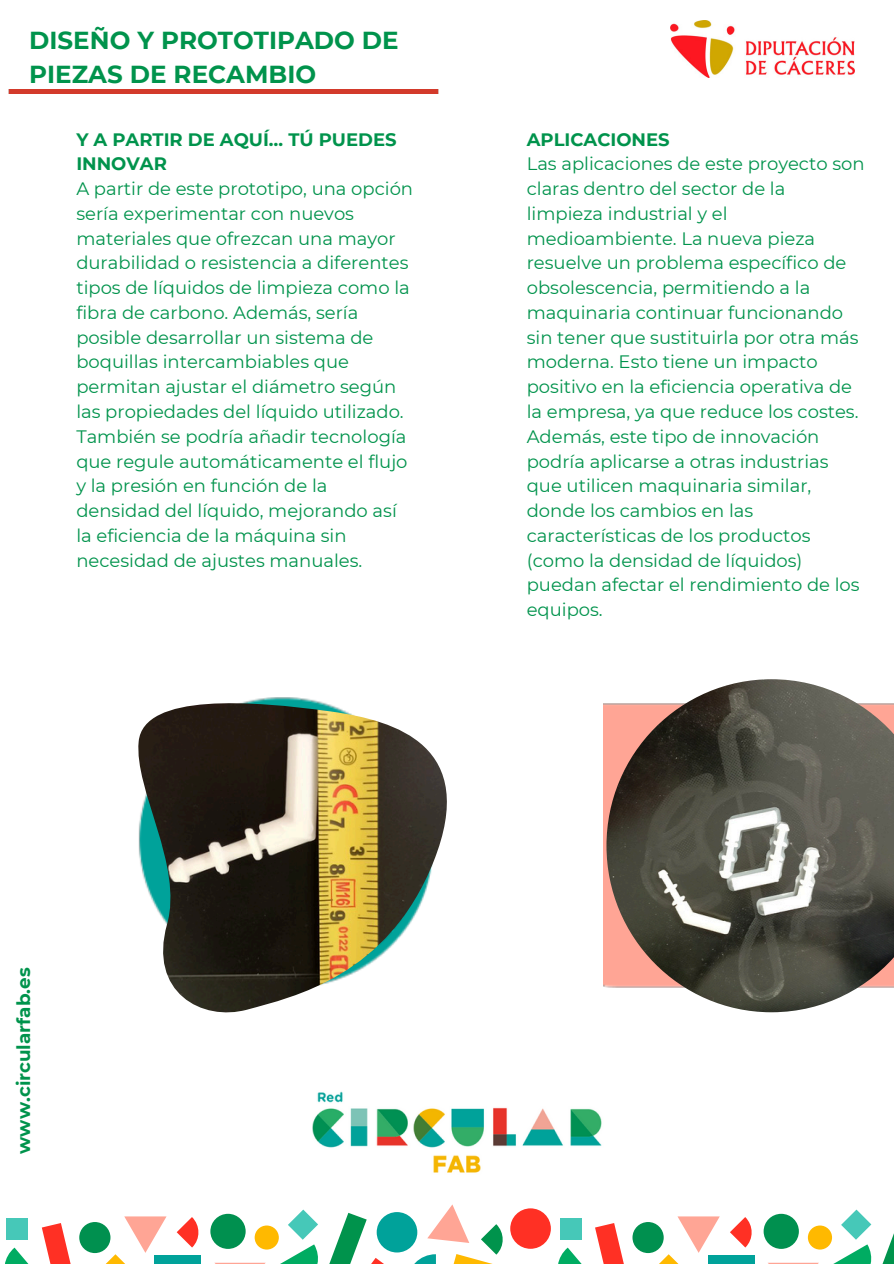
<style>
.page{position:relative;width:894px;height:1264px;background:#fff}
.page>*{position:absolute;margin:0;border:0;box-sizing:border-box;transform-origin:0 0}
.t1{font:700 24.6px/33.8px "Montserrat";color:#00934c}
.t2{font:700 18.3px "Montserrat";color:#00934c}
.t3{font:18px/24.8px "Montserrat";color:#00934c}
.t4{font:700 18px "Montserrat";color:#00934c}
</style>
<div class="page">
<img style="left:240px;top:697px;width:85px;height:6px">
<img style="left:606px;top:679px;width:287px;height:333px">
<img style="left:312px;top:1091px;width:290px;height:82px">
<div style="left:8px;top:89px;width:431px;height:5px;background:#d33a2b"></div>
<img style="left:670px;top:20px;width:183px;height:58px">
<img style="left:138px;top:703px;width:308px;height:309px">
<svg style="left:177px;top:1217px;width:22px;height:30px"></svg>
<div style="left:7px;top:1217px;width:21px;height:22px;background:#46c8b8"></div>
<div style="left:79px;top:1221px;width:31px;height:31px;background:#00904f;border-radius:50%"></div>
<svg style="left:5px;top:1222px;width:66px;height:41px"></svg>
<div style="left:154px;top:1255px;width:47px;height:8px;background:#00a29a"></div>
<svg style="left:95px;top:1216px;width:71px;height:47px"></svg>
<div style="left:376px;top:1211px;width:41px;height:41px;background:#00a29a;border-radius:50%"></div>
<div style="left:210px;top:1213px;width:35px;height:35px;background:#00904f;border-radius:50%"></div>
<div style="left:254px;top:1225px;width:25px;height:24px;background:#ffb900;border-radius:50%"></div>
<svg style="left:273px;top:1209px;width:119px;height:54px"></svg>
<svg style="left:214px;top:1262px;width:52px;height:1px"></svg>
<svg style="left:406px;top:1204px;width:105px;height:59px"></svg>
<div style="left:510px;top:1208px;width:40px;height:40px;background:#ff3024;border-radius:50%"></div>
<svg style="left:730px;top:1217px;width:22px;height:30px"></svg>
<div style="left:560px;top:1217px;width:21px;height:22px;background:#46c8b8"></div>
<div style="left:632px;top:1221px;width:31px;height:31px;background:#00904f;border-radius:50%"></div>
<svg style="left:558px;top:1222px;width:66px;height:41px"></svg>
<div style="left:707px;top:1255px;width:47px;height:8px;background:#00a29a"></div>
<svg style="left:647px;top:1216px;width:72px;height:47px"></svg>
<div style="left:763px;top:1213px;width:35px;height:35px;background:#00904f;border-radius:50%"></div>
<div style="left:807px;top:1225px;width:24px;height:24px;background:#ffb900;border-radius:50%"></div>
<svg style="left:826px;top:1209px;width:67px;height:54px"></svg>
<svg style="left:768px;top:1262px;width:50px;height:1px"></svg>
<p class="t1" style="left:29px;top:23px;width:371px">DISEÑO Y PROTOTIPADO DE<br>PIEZAS DE RECAMBIO</p>
<h2 class="t4" style="left:76px;top:128px;width:321px">Y A PARTIR DE AQUÍ… TÚ PUEDES</h2>
<p class="t4" style="left:76px;top:153px;width:92px">INNOVAR</p>
<p class="t3" style="left:76px;top:176px;width:338px">A partir de este prototipo, una opción sería experimentar con nuevos materiales que ofrezcan una mayor durabilidad o resistencia a diferentes tipos de líquidos de limpieza como la fibra de carbono. Además, sería posible desarrollar un sistema de boquillas intercambiables que permitan ajustar el diámetro según las propiedades del líquido utilizado.<br>También se podría añadir tecnología que regule automáticamente el flujo y la presión en función de la densidad del líquido, mejorando así la eficiencia de la máquina sin necesidad de ajustes manuales.</p>
<p class="t4" style="left:526px;top:128px;width:144px">APLICACIONES</p>
<p class="t3" style="left:526px;top:151px;width:339px">Las aplicaciones de este proyecto son claras dentro del sector de la limpieza industrial y el medioambiente. La nueva pieza resuelve un problema específico de obsolescencia, permitiendo a la maquinaria continuar funcionando sin tener que sustituirla por otra más moderna. Esto tiene un impacto positivo en la eficiencia operativa de la empresa, ya que reduce los costes.<br>Además, este tipo de innovación podría aplicarse a otras industrias que utilicen maquinaria similar, donde los cambios en las características de los productos (como la densidad de líquidos) puedan afectar el rendimiento de los equipos.</p>
<p class="t2" style="left:12px;top:1153px;width:188px;rotate:-90deg">www.circularfab.es</p>
</div>
